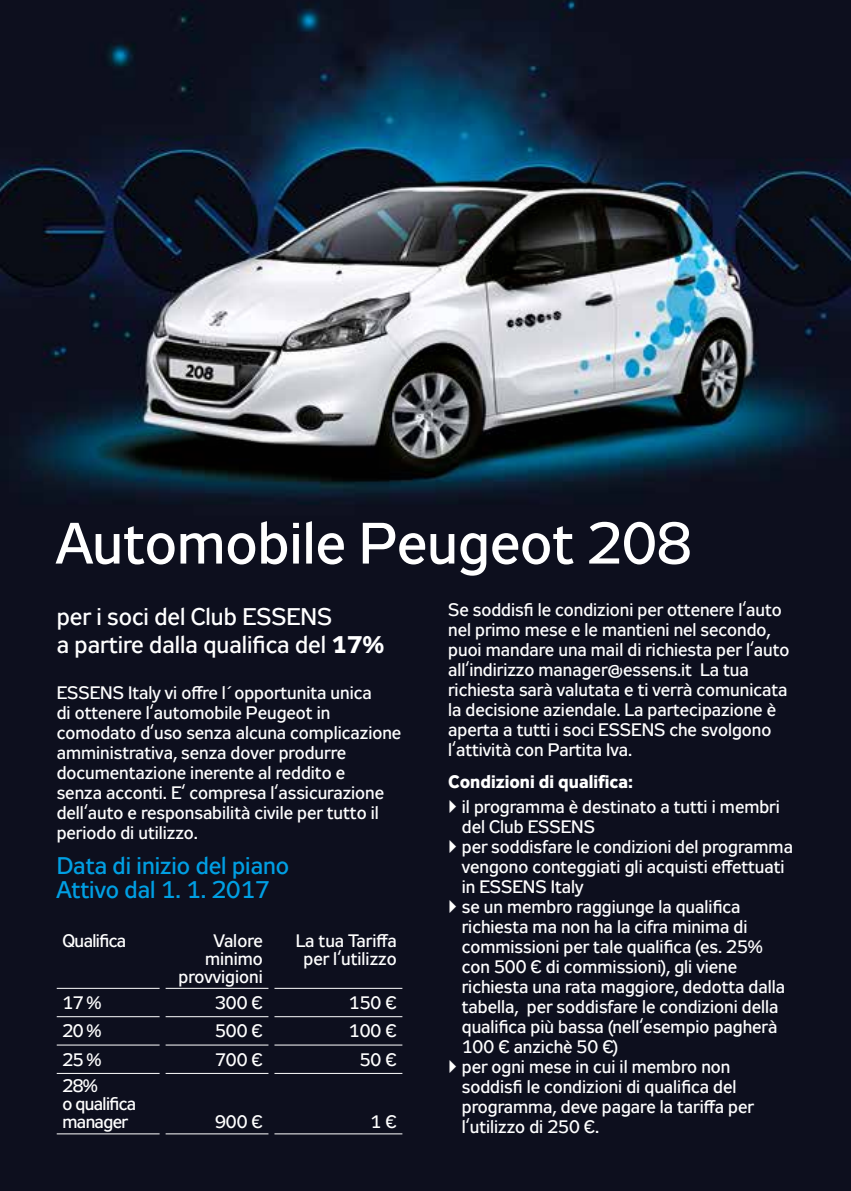
<style>
.page{position:relative;width:851px;height:1191px;background:#fff}
.page>*{position:absolute;margin:0;border:0;box-sizing:border-box;transform-origin:0 0}
.t1{font:58px "Zeppelin 32";color:#fff}
.t2{font:24px/28px "Zeppelin 32";color:#fff}
.t3{font:24px/24px "Zeppelin 32";color:#009fe3}
.t4{font:18px/20px "Zeppelin 32";color:#fff}
.t5{font:18px/18px "Zeppelin 32";letter-spacing:-.03em;color:#fff}
.t6{font:700 18px "Zeppelin 32";color:#fff}
.s1{font-weight:700}
</style>
<div class="page">
<img style="left:0;top:0;width:850px;height:1191px">
<hr style="left:57px;top:987px;width:102px;height:1px;background:#fff">
<hr style="left:165px;top:987px;width:103px;height:1px;background:#fff">
<hr style="left:274px;top:987px;width:128px;height:1px;background:#fff">
<hr style="left:57px;top:1016px;width:102px;height:1px;background:#fff">
<hr style="left:165px;top:1016px;width:103px;height:1px;background:#fff">
<hr style="left:274px;top:1016px;width:128px;height:1px;background:#fff">
<hr style="left:57px;top:1044px;width:102px;height:1px;background:#fff">
<hr style="left:165px;top:1044px;width:103px;height:1px;background:#fff">
<hr style="left:274px;top:1044px;width:128px;height:1px;background:#fff">
<hr style="left:57px;top:1073px;width:102px;height:1px;background:#fff">
<hr style="left:165px;top:1073px;width:103px;height:1px;background:#fff">
<hr style="left:274px;top:1073px;width:128px;height:1px;background:#fff">
<hr style="left:57px;top:1133px;width:102px;height:1px;background:#fff">
<hr style="left:165px;top:1133px;width:103px;height:1px;background:#fff">
<hr style="left:274px;top:1133px;width:128px;height:1px;background:#fff">
<svg style="left:449px;top:800px;width:7px;height:13px"></svg>
<svg style="left:449px;top:840px;width:7px;height:13px"></svg>
<svg style="left:449px;top:900px;width:7px;height:13px"></svg>
<svg style="left:449px;top:1060px;width:7px;height:13px"></svg>
<h1 class="t1" style="left:57px;top:511px;width:636px">Automobile Peugeot 208</h1>
<h2 class="t2" style="left:57px;top:602px;width:329px">per i soci del Club ESSENS<br>a partire dalla qualifica del <span class="s1">17%</span></h2>
<p class="t4" style="left:448px;top:600px;width:343px">Se soddisfi le condizioni per ottenere l‘auto nel primo mese e le mantieni nel secondo, puoi mandare una mail di richiesta per l‘auto all‘indirizzo manager@essens.it La tua richiesta sarà valutata e ti verrà comunicata la decisione aziendale. La partecipazione è aperta a tutti i soci ESSENS che svolgono l‘attività con Partita Iva.</p>
<p class="t6" style="left:448px;top:770px;width:186px">Condizioni di qualifica:</p>
<p class="t4" style="left:462px;top:797px;width:332px">il programma è destinato a tutti i membri del Club ESSENS<br>per soddisfare le condizioni del programma vengono conteggiati gli acquisti effettuati in ESSENS Italy<br>se un membro raggiunge la qualifica richiesta ma non ha la cifra minima di commissioni per tale qualifica (es. 25% con 500 € di commissioni), gli viene richiesta una rata maggiore, dedotta dalla tabella, per soddisfare le condizioni della qualifica più bassa (nell‘esempio pagherà 100 € anzichè 50 €)<br>per ogni mese in cui il membro non soddisfi le condizioni di qualifica del programma, deve pagare la tariffa per l‘utilizzo di 250 €.</p>
<p class="t4" style="left:57px;top:683px;width:346px">ESSENS Italy vi offre l´opportunita unica<br>di ottenere l‘automobile Peugeot in comodato d‘uso senza alcuna complicazione amministrativa, senza dover produrre documentazione inerente al reddito e<br>senza acconti. E‘ compresa l‘assicurazione dell‘auto e responsabilità civile per tutto il periodo di utilizzo.</p>
<h2 class="t3" style="left:57px;top:854px;width:234px">Data di inizio del piano<br>Attivo dal 1. 1. 2017</h2>
<p class="t5" style="left:62px;top:931px;width:65px">Qualifica</p>
<p class="t4" style="left:178px;top:931px;width:86px;line-height:18px;text-align:right">Valore minimo provvigioni</p>
<p class="t4" style="left:295px;top:931px;width:102px;line-height:18px;text-align:center">La tua Tariffa per l‘utilizzo</p>
<p class="t4" style="left:62px;top:993px;width:41px">17 %</p>
<p class="t4" style="left:215px;top:993px;width:49px">300 €</p>
<p class="t4" style="left:349px;top:993px;width:49px">150 €</p>
<p class="t4" style="left:62px;top:1021px;width:41px">20 %</p>
<p class="t4" style="left:215px;top:1021px;width:49px">500 €</p>
<p class="t4" style="left:349px;top:1021px;width:49px">100 €</p>
<p class="t4" style="left:62px;top:1049px;width:41px">25 %</p>
<p class="t4" style="left:215px;top:1049px;width:49px">700 €</p>
<p class="t4" style="left:360px;top:1049px;width:38px">50 €</p>
<p class="t5" style="left:62px;top:1077px;width:75px">28%<br>o qualifica manager</p>
<p class="t4" style="left:215px;top:1112px;width:49px">900 €</p>
<p class="t4" style="left:370px;top:1112px;width:28px">1 €</p>
</div>
